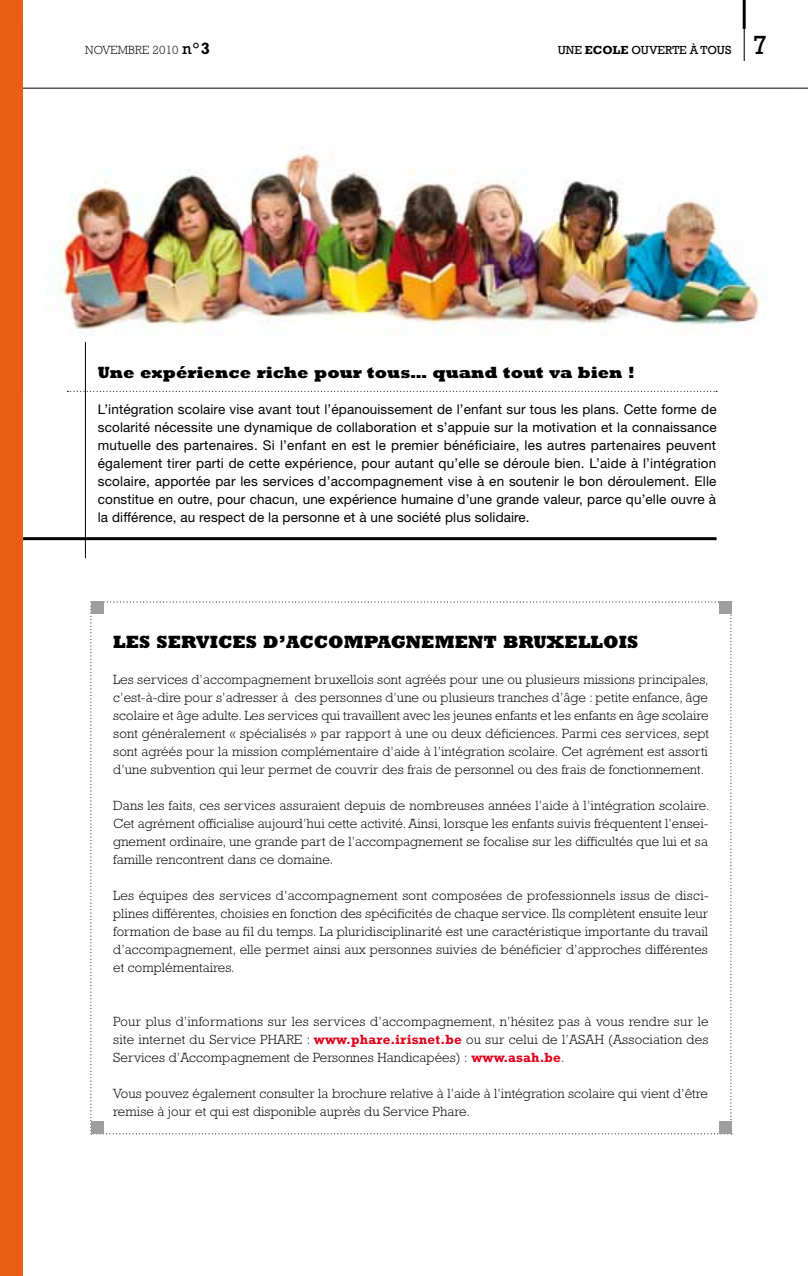
<style>
.page{position:relative;width:808px;height:1276px;background:#fff}
.page>*{position:absolute;margin:0;border:0;box-sizing:border-box;transform-origin:0 0}
.t1{font:27px "Rockwell";color:#000}
.t2{font:800 18px "Rockwell Std";color:#000}
.t3{font:800 16.5px "Rockwell Std";color:#000}
.t4{font:300 13.5px/18px "Rockwell Std";letter-spacing:.005em;color:#000;text-align:justify}
.t5{font:13.5px/18px "Helvetica Neue LT Std";letter-spacing:.01em;color:#000;text-align:justify}
.t6{font:12px "Rockwell";color:#000}
.t7{font:300 12px "Rockwell Std";letter-spacing:.01em;color:#000}
.s1{font-family:"Rockwell";font-weight:400;font-size:16.5px}
.s2{font-weight:700;font-size:16.5px}
.s3{font-weight:700}
.s4{font-weight:700;color:#e2001a}
</style>
<div class="page">
<img style="left:23px;top:25px;width:770px;height:366px">
<svg style="left:90px;top:601px;width:642px;height:533px"></svg>
<div style="left:719px;top:601px;width:12px;height:13px;background:#9c9e9f"></div>
<div style="left:91px;top:601px;width:13px;height:13px;background:#9c9e9f"></div>
<div style="left:719px;top:1121px;width:12px;height:13px;background:#9c9e9f"></div>
<div style="left:91px;top:1121px;width:13px;height:13px;background:#9c9e9f"></div>
<hr style="left:0;top:537px;width:716px;height:3px;background:#000">
<hr style="left:0;top:88px;width:808px;height:1px;background:#000">
<hr style="left:743px;top:0;width:3px;height:29px;background:#000">
<hr style="left:744px;top:0;width:1px;height:61px;background:#000">
<div style="left:0;top:0;width:23px;height:1276px;background:#e96015"></div>
<svg style="left:67px;top:391px;width:650px;height:1px"></svg>
<hr style="left:85px;top:342px;width:1px;height:216px;background:#000">
<p class="t7" style="left:85px;top:43px;width:51px">Novembre</p>
<p class="t7" style="left:153px;top:43px;width:59px">2010 <span class="s1">N°</span><span class="s2">3</span></p>
<p class="t6" style="left:558px;top:43px;width:108px">UNE <span class="s3">ECOLE</span> OUVERTE</p>
<p class="t6" style="left:690px;top:43px;width:36px">À TOUS</p>
<h1 class="t1" style="left:753px;top:29px;width:16px">7</h1>
<p class="t3" style="left:98px;top:362px;width:538px">Une expérience riche pour tous… quand tout va bien !</p>
<p class="t5" style="left:98px;top:400px;width:620px">L’intégration scolaire vise avant tout l’épanouissement de l’enfant sur tous les plans. Cette forme de scolarité nécessite une dynamique de collaboration et s’appuie sur la motivation et la connaissance mutuelle des partenaires. Si l’enfant en est le premier bénéficiaire, les autres partenaires peuvent également tirer parti de cette expérience, pour autant qu’elle se déroule bien. L’aide à l’intégration scolaire, apportée par les services d’accompagnement vise à en soutenir le bon déroulement. Elle constitue en outre, pour chacun, une expérience humaine d’une grande valeur, parce qu’elle ouvre à la différence, au respect de la personne et à une société plus solidaire.</p>
<h2 class="t2" style="left:113px;top:631px;width:526px">Les services d’accompagnement bruxellois</h2>
<p class="t4" style="left:113px;top:670px;width:597px">Les services d’accompagnement bruxellois sont agréés pour une ou plusieurs missions principales, c’est-à-dire pour s’adresser à des personnes d’une ou plusieurs tranches d’âge : petite enfance, âge scolaire et âge adulte. Les services qui travaillent avec les jeunes enfants et les enfants en âge scolaire sont généralement « spécialisés » par rapport à une ou deux déficiences. Parmi ces services, sept sont agréés pour la mission complémentaire d’aide à l’intégration scolaire. Cet agrément est assorti d’une subvention qui leur permet de couvrir des frais de personnel ou des frais de fonctionnement.</p>
<p class="t4" style="left:113px;top:796px;width:598px">Dans les faits, ces services assuraient depuis de nombreuses années l’aide à l’intégration scolaire.<br>Cet agrément officialise aujourd’hui cette activité. Ainsi, lorsque les enfants suivis fréquentent l’ensei&shy;gnement ordinaire, une grande part de l’accompagnement se focalise sur les difficultés que lui et sa famille rencontrent dans ce domaine.</p>
<p class="t4" style="left:113px;top:886px;width:597px">Les équipes des services d’accompagnement sont composées de professionnels issus de disci&shy;plines différentes, choisies en fonction des spécificités de chaque service. Ils complètent ensuite leur formation de base au fil du temps. La pluridisciplinarité est une caractéristique importante du travail d’accompagnement, elle permet ainsi aux personnes suivies de bénéficier d’approches différentes et complémentaires.</p>
<p class="t4" style="left:113px;top:1012px;width:597px">Pour plus d’informations sur les services d’accompagnement, n’hésitez pas à vous rendre sur le site internet du Service PHARE : <span class="s4">www.phare.irisnet.be</span> ou sur celui de l’ASAH (Association des Services d’Accompagnement de Personnes Handicapées) : <span class="s4">www.asah.be</span>.</p>
<p class="t4" style="left:113px;top:1084px;width:596px">Vous pouvez également consulter la brochure relative à l’aide à l’intégration scolaire qui vient d’être remise à jour et qui est disponible auprès du Service Phare.</p>
</div>
